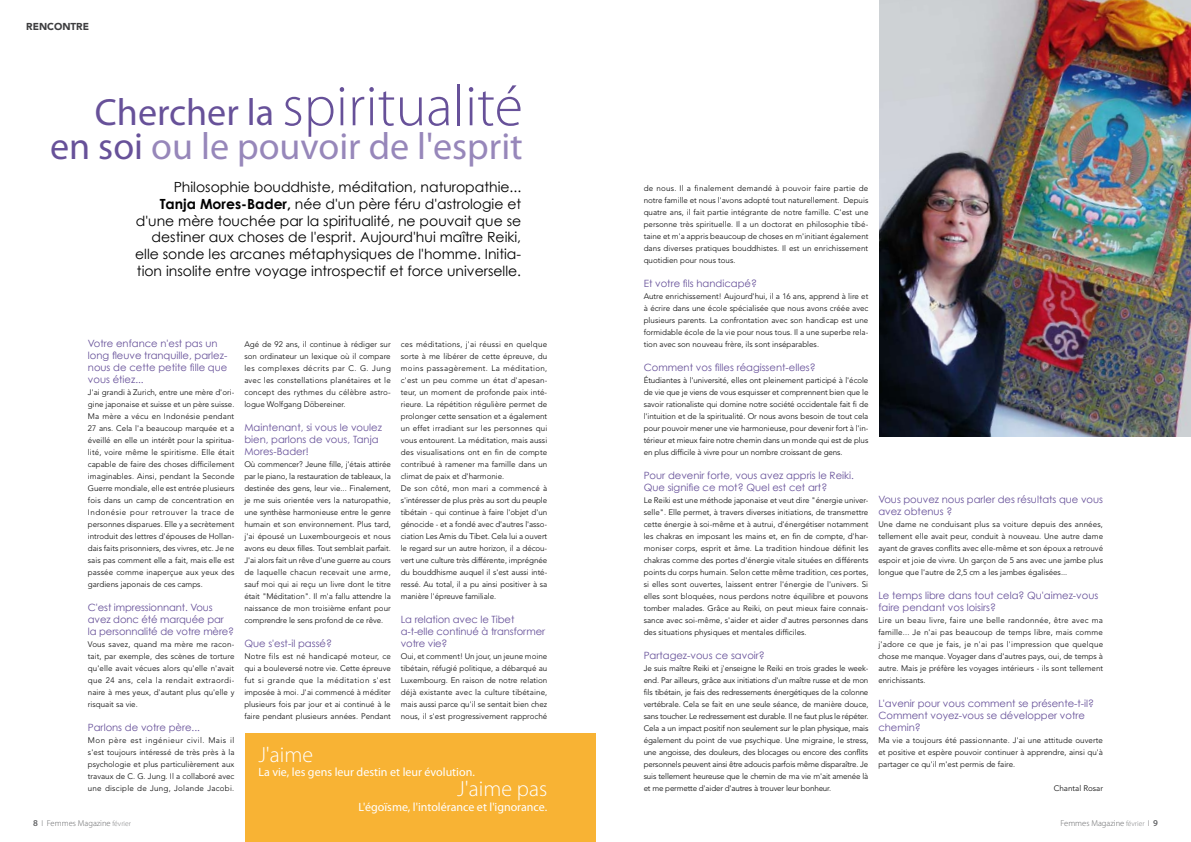
<style>
.page{position:relative;width:1191px;height:842px;background:#fff}
.page>*{position:absolute;margin:0;border:0;box-sizing:border-box;transform-origin:0 0}
.t1{font:300 58px "Myriad Pro";color:#675199}
.t2{font:38px "Myriad Pro";color:#9787ba}
.t3{font:300 22px "Myriad Pro";color:#fff}
.t4{font:14px/16.8px "Century Gothic";color:#000;text-align:right}
.t5{font:12px "Myriad Pro";color:#fff}
.t6{font:10px/12px "Century Gothic";color:#675199}
.t7{font:900 10px "Avenir LT";color:#3e3e40}
.t8{font:300 8.5px "Myriad Pro";color:#646567}
.t9{font:300 8px/12px "Avenir LT";color:#000;text-align:justify}
.s1{font-weight:400;font-size:38px}
.s2{color:#675199}
.s3{font-weight:700}
.s4{font-weight:600;font-size:9px}
.s5{font-size:7.5px;color:#7b7c7e}
</style>
<div class="page">
<div style="left:245px;top:733px;width:350px;height:109px;background:#f8b334"></div>
<img style="left:879px;top:0;width:312px;height:437px">
<p class="t7" style="left:26px;top:20px;width:64px">RENCONTRE</p>
<h1 class="t1" style="left:95px;top:71px;width:429px"><span class="s1">Chercher la</span> spiritualité</h1>
<h2 class="t2" style="left:50px;top:123px;width:474px"><span class="s2">en soi</span> ou le pouvoir de l'esprit</h2>
<p class="t4" style="left:135px;top:178px;width:387px">Philosophie bouddhiste, méditation, naturopathie...<br><span class="s3">Tanja Mores-Bader,</span> née d'un père féru d'astrologie et d'une mère touchée par la spiritualité, ne pouvait que se destiner aux choses de l'esprit. Aujourd'hui maître Reiki, elle sonde les arcanes métaphysiques de l'homme. Initia&shy;tion insolite entre voyage introspectif et force universelle.</p>
<p class="t6" style="left:88px;top:337px;width:141px">Votre enfance n'est pas un long fleuve tranquille, parlez&shy;nous de cette petite fille que vous étiez...</p>
<p class="t9" style="left:88px;top:386px;width:148px">J'ai grandi à Zurich, entre une mère d'ori&shy;gine japonaise et suisse et un père suisse.<br>Ma mère a vécu en Indonésie pendant 27 ans. Cela l'a beaucoup marquée et a éveillé en elle un intérêt pour la spiritua&shy;lité, voire même le spiritisme. Elle était capable de faire des choses difficilement imaginables. Ainsi, pendant la Seconde Guerre mondiale, elle est entrée plusieurs fois dans un camp de concentration en Indonésie pour retrouver la trace de personnes disparues. Elle y a secrètement introduit des lettres d'épouses de Hollan&shy;dais faits prisonniers, des vivres, etc. Je ne sais pas comment elle a fait, mais elle est passée comme inaperçue aux yeux des gardiens japonais de ces camps.</p>
<p class="t6" style="left:88px;top:601px;width:148px">C'est impressionnant. Vous avez donc été marquée par la personnalité de votre mère?</p>
<p class="t9" style="left:88px;top:638px;width:148px">Vous savez, quand ma mère me racon&shy;tait, par exemple, des scènes de torture qu'elle avait vécues alors qu'elle n'avait que 24 ans, cela la rendait extraordi&shy;naire à mes yeux, d'autant plus qu'elle y risquait sa vie.</p>
<p class="t6" style="left:88px;top:721px;width:113px">Parlons de votre père...</p>
<p class="t9" style="left:88px;top:734px;width:148px">Mon père est ingénieur civil. Mais il s'est toujours intéressé de très près à la psychologie et plus particulièrement aux travaux de C. G. Jung. Il a collaboré avec une disciple de Jung, Jolande Jacobi.</p>
<p class="t8" style="left:33px;top:818px;width:99px"><span class="s4">8</span> I Femmes Magazine <span class="s5">février</span></p>
<p class="t9" style="left:244px;top:338px;width:148px">Agé de 92 ans, il continue à rédiger sur son ordinateur un lexique où il compare les complexes décrits par C. G. Jung avec les constellations planétaires et le concept des rythmes du célèbre astro&shy;logue Wolfgang Döbereiner.</p>
<p class="t6" style="left:244px;top:421px;width:139px">Maintenant, si vous le voulez bien, parlons de vous, Tanja<br>Mores-Bader!</p>
<p class="t9" style="left:244px;top:458px;width:148px">Où commencer? Jeune fille, j'étais attirée par le piano, la restauration de tableaux, la destinée des gens, leur vie... Finalement, je me suis orientée vers la naturopathie, une synthèse harmonieuse entre le genre humain et son environnement. Plus tard, j'ai épousé un Luxembourgeois et nous avons eu deux filles. Tout semblait parfait.<br>J'ai alors fait un rêve d'une guerre au cours de laquelle chacun recevait une arme, sauf moi qui ai reçu un livre dont le titre était "Méditation". Il m'a fallu attendre la naissance de mon troisième enfant pour comprendre le sens profond de ce rêve.</p>
<p class="t6" style="left:244px;top:637px;width:89px">Que s'est-il passé?</p>
<p class="t9" style="left:244px;top:650px;width:148px">Notre fils est né handicapé moteur, ce qui a bouleversé notre vie. Cette épreuve fut si grande que la méditation s'est imposée à moi. J'ai commencé à méditer plusieurs fois par jour et ai continué à le faire pendant plusieurs années. Pendant</p>
<p class="t9" style="left:401px;top:338px;width:148px;text-align:left">ces méditations, j'ai réussi en quelque sorte à me libérer de cette épreuve, du moins passagèrement. La méditation, c'est un peu comme un état d'apesan&shy;teur, un moment de profonde paix inté&shy;rieure. La répétition régulière permet de prolonger cette sensation et a également un effet irradiant sur les personnes qui vous entourent. La méditation, mais aussi des visualisations ont en fin de compte contribué à ramener ma famille dans un climat de paix et d'harmonie.<br>De son côté, mon mari a commencé à s'intéresser de plus près au sort du peuple tibétain - qui continue à faire l'objet d'un génocide - et a fondé avec d'autres l'asso&shy;ciation Les Amis du Tibet. Cela lui a ouvert le regard sur un autre horizon, il a décou&shy;vert une culture très différente, imprégnée du bouddhisme auquel il s'est aussi inté&shy;ressé. Au total, il a pu ainsi positiver à sa manière l'épreuve familiale.</p>
<p class="t6" style="left:401px;top:613px;width:146px">La relation avec le Tibet a-t-elle continué à transformer votre vie?</p>
<p class="t9" style="left:401px;top:650px;width:148px">Oui, et comment! Un jour, un jeune moine tibétain, réfugié politique, a débarqué au Luxembourg. En raison de notre relation déjà existante avec la culture tibétaine, mais aussi parce qu'il se sentait bien chez nous, il s'est progressivement rapproché</p>
<h3 class="t3" style="left:258px;top:741px;width:56px">J'aime</h3>
<h3 class="t5" style="left:258px;top:765px;width:218px">La vie, les gens leur destin et leur évolution.</h3>
<h3 class="t3" style="left:457px;top:776px;width:91px">J'aime pas</h3>
<h3 class="t5" style="left:358px;top:799px;width:190px">L'égoïsme, l'intolérance et l'ignorance.</h3>
<p class="t9" style="left:643px;top:182px;width:226px">de nous. Il a finalement demandé à pouvoir faire partie de notre famille et nous l'avons adopté tout naturellement. Depuis quatre ans, il fait partie intégrante de notre famille. C'est une personne très spirituelle. Il a un doctorat en philosophie tibé&shy;taine et m'a appris beaucoup de choses en m'initiant également dans diverses pratiques bouddhistes. Il est un enrichissement quotidien pour nous tous.</p>
<p class="t6" style="left:643px;top:277px;width:115px">Et votre fils handicapé?</p>
<p class="t9" style="left:643px;top:290px;width:226px">Autre enrichissement! Aujourd'hui, il a 16 ans, apprend à lire et à écrire dans une école spécialisée que nous avons créée avec plusieurs parents. La confrontation avec son handicap est une formidable école de la vie pour nous tous. Il a une superbe rela&shy;tion avec son nouveau frère, ils sont inséparables.</p>
<p class="t6" style="left:643px;top:361px;width:173px">Comment vos filles réagissent-elles?</p>
<p class="t9" style="left:643px;top:374px;width:226px">Étudiantes à l'université, elles ont pleinement participé à l'école de vie que je viens de vous esquisser et comprennent bien que le savoir rationaliste qui domine notre société occidentale fait fi de l'intuition et de la spiritualité. Or nous avons besoin de tout cela pour pouvoir mener une vie harmonieuse, pour devenir fort à l'in&shy;térieur et mieux faire notre chemin dans un monde qui est de plus en plus difficile à vivre pour un nombre croissant de gens.</p>
<p class="t6" style="left:643px;top:469px;width:212px">Pour devenir forte, vous avez appris le Reiki.<br>Que signifie ce mot? Quel est cet art?</p>
<p class="t9" style="left:643px;top:494px;width:226px">Le Reiki est une méthode japonaise et veut dire "énergie univer&shy;selle". Elle permet, à travers diverses initiations, de transmettre cette énergie à soi-même et à autrui, d'énergétiser notamment les chakras en imposant les mains et, en fin de compte, d'har&shy;moniser corps, esprit et âme. La tradition hindoue définit les chakras comme des portes d'énergie vitale situées en différents points du corps humain. Selon cette même tradition, ces portes, si elles sont ouvertes, laissent entrer l'énergie de l'univers. Si elles sont bloquées, nous perdons notre équilibre et pouvons tomber malades. Grâce au Reiki, on peut mieux faire connais&shy;sance avec soi-même, s'aider et aider d'autres personnes dans des situations physiques et mentales difficiles.</p>
<p class="t6" style="left:643px;top:649px;width:123px">Partagez-vous ce savoir?</p>
<p class="t9" style="left:643px;top:662px;width:226px">Je suis maître Reiki et j'enseigne le Reiki en trois grades le week&shy;end. Par ailleurs, grâce aux initiations d'un maître russe et de mon fils tibétain, je fais des redressements énergétiques de la colonne vertébrale. Cela se fait en une seule séance, de manière douce, sans toucher. Le redressement est durable. Il ne faut plus le répéter.<br>Cela a un impact positif non seulement sur le plan physique, mais également du point de vue psychique. Une migraine, le stress, une angoisse, des douleurs, des blocages ou encore des conflits personnels peuvent ainsi être adoucis parfois même disparaître. Je suis tellement heureuse que le chemin de ma vie m'ait amenée là et me permette d'aider d'autres à trouver leur bonheur.</p>
<p class="t6" style="left:878px;top:493px;width:226px">Vous pouvez nous parler des résultats que vous avez obtenus ?</p>
<p class="t9" style="left:878px;top:518px;width:226px">Une dame ne conduisant plus sa voiture depuis des années, tellement elle avait peur, conduit à nouveau. Une autre dame ayant de graves conflits avec elle-même et son époux a retrouvé espoir et joie de vivre. Un garçon de 5 ans avec une jambe plus longue que l'autre de 2,5 cm a les jambes égalisées...</p>
<p class="t6" style="left:878px;top:589px;width:221px">Le temps libre dans tout cela? Qu'aimez-vous faire pendant vos loisirs?</p>
<p class="t9" style="left:878px;top:614px;width:226px">Lire un beau livre, faire une belle randonnée, être avec ma famille... Je n'ai pas beaucoup de temps libre, mais comme j'adore ce que je fais, je n'ai pas l'impression que quelque chose me manque. Voyager dans d'autres pays, oui, de temps à autre. Mais je préfère les voyages intérieurs - ils sont tellement enrichissants.</p>
<p class="t6" style="left:878px;top:697px;width:217px">L'avenir pour vous comment se présente-t-il?<br>Comment voyez-vous se développer votre chemin?</p>
<p class="t9" style="left:878px;top:734px;width:226px">Ma vie a toujours été passionnante. J'ai une attitude ouverte et positive et espère pouvoir continuer à apprendre, ainsi qu'à partager ce qu'il m'est permis de faire.</p>
<p class="t9" style="left:1053px;top:782px;width:51px">Chantal Rosar</p>
<p class="t8" style="left:1060px;top:818px;width:99px">Femmes Magazine <span class="s5">février</span> I <span class="s4">9</span></p>
</div>
